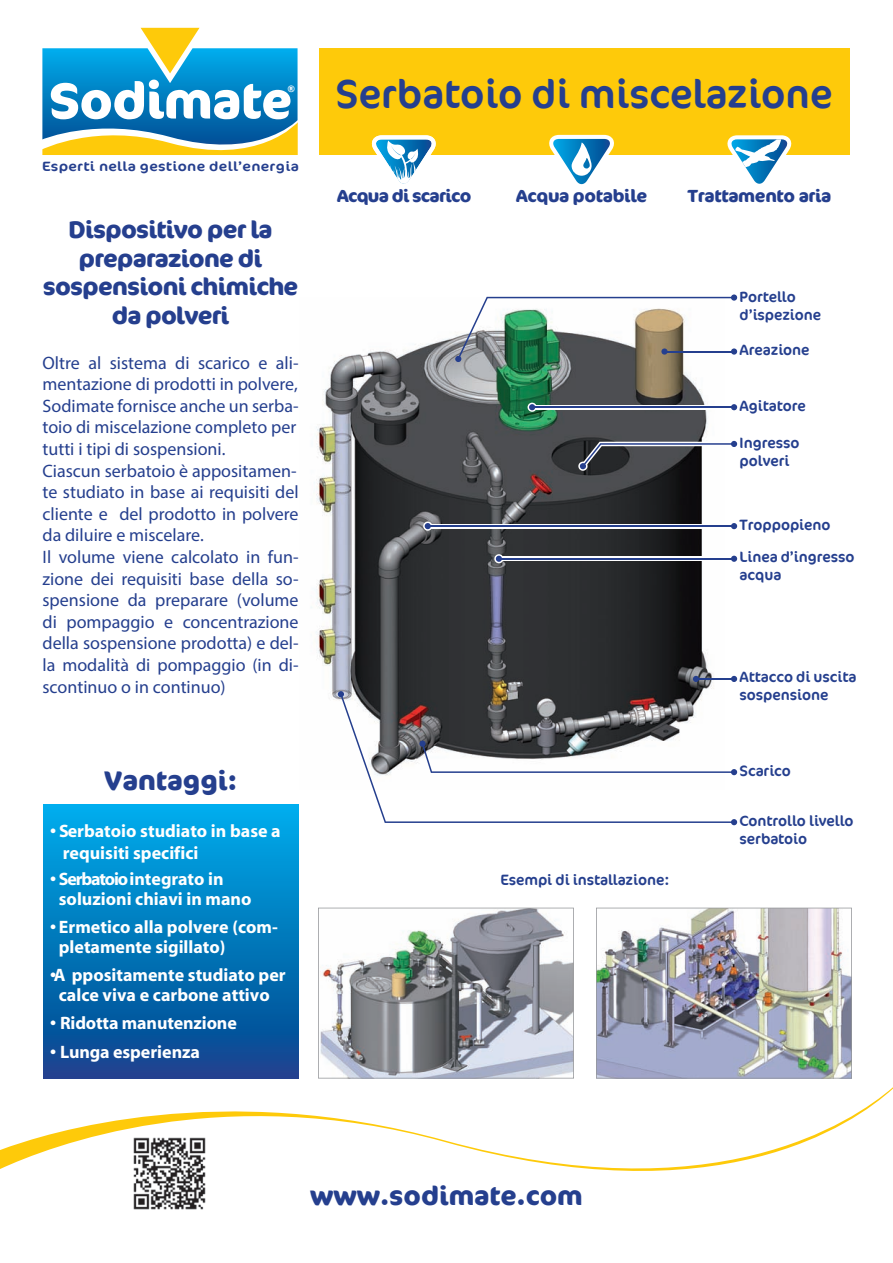
<style>
.page{position:relative;width:893px;height:1263px;background:#fff}
.page>*{position:absolute;margin:0;border:0;box-sizing:border-box;transform-origin:0 0}
.t1{font:700 50.55px "Cocon";letter-spacing:-.015em;color:#fff}
.t2{font:40.5px "Cocon";color:#253f8e}
.t3{font:700 27px "Cocon";color:#253f8e}
.t4{font:700 26.4px "Cocon";color:#253f8e}
.t5{font:700 24px/28.8px "Cocon";letter-spacing:-.03em;color:#253f8e;text-align:center}
.t6{font:18px/21.6px "Myriad Pro";color:#253f8e}
.t7{font:700 18px/19.5px "Myriad";color:#fff}
.t8{font:700 17.55px "Cocon";letter-spacing:-.02em;color:#253f8e}
.t9{font:700 17.55px "Cocon";letter-spacing:-.04em;color:#253f8e}
.t10{font:15px/18px "Cocon";letter-spacing:-.005em;color:#253f8e}
.t11{font:13.5px "Cocon";letter-spacing:.02em;color:#253f8e;scale:1.13 1}
.t12{font:9.75px "Cocon";color:#fff}
</style>
<div class="page">
<svg style="left:318px;top:908px;width:256px;height:170px"></svg>
<img style="left:596px;top:908px;width:256px;height:170px">
<svg style="left:43px;top:804px;width:255px;height:274px;background:#0377bb"></svg>
<img style="left:311px;top:337px;width:403px;height:364px">
<hr style="left:428px;top:524px;width:306px;height:4px;background:#fff">
<svg style="left:503px;top:556px;width:226px;height:5px"></svg>
<svg style="left:340px;top:694px;width:394px;height:129px"></svg>
<svg style="left:338px;top:691px;width:6px;height:6px"></svg>
<svg style="left:731px;top:819px;width:6px;height:6px"></svg>
<svg style="left:419px;top:740px;width:318px;height:35px"></svg>
<hr style="left:532px;top:405px;width:202px;height:4px;background:#fff">
<hr style="left:428px;top:525px;width:306px;height:2px;background:#253f8e">
<svg style="left:423px;top:521px;width:9px;height:10px"></svg>
<svg style="left:731px;top:523px;width:7px;height:7px"></svg>
<hr style="left:499px;top:558px;width:235px;height:1px;background:#253f8e">
<svg style="left:494px;top:554px;width:9px;height:9px"></svg>
<svg style="left:729px;top:555px;width:9px;height:7px"></svg>
<hr style="left:532px;top:406px;width:202px;height:2px;background:#253f8e">
<svg style="left:528px;top:403px;width:9px;height:9px"></svg>
<svg style="left:731px;top:404px;width:7px;height:7px"></svg>
<svg style="left:578px;top:439px;width:160px;height:32px"></svg>
<svg style="left:455px;top:294px;width:282px;height:68px"></svg>
<hr style="left:696px;top:678px;width:38px;height:2px;background:#253f8e">
<svg style="left:693px;top:676px;width:6px;height:6px"></svg>
<svg style="left:731px;top:676px;width:6px;height:6px"></svg>
<svg style="left:0;top:1087px;width:893px;height:123px"></svg>
<svg style="left:42px;top:28px;width:256px;height:127px"></svg>
<div style="left:319px;top:48px;width:531px;height:107px;background:#feca0a"></div>
<svg style="left:549px;top:135px;width:65px;height:50px"></svg>
<svg style="left:371px;top:135px;width:65px;height:49px"></svg>
<svg style="left:727px;top:135px;width:65px;height:49px"></svg>
<h1 class="t1" style="left:49px;top:70px;width:245px">Sodimate</h1>
<p class="t12" style="left:287px;top:83px;width:9px">®</p>
<p class="t11" style="left:42px;top:159px;width:229px">Esperti nella gestione dell’energia</p>
<h3 class="t5" style="left:43px;top:215px;width:257px">Dispositivo per la preparazione di sospensioni chimiche da polveri</h3>
<p class="t6" style="left:43px;top:351px;width:258px">Oltre al sistema di scarico e ali&shy;mentazione di prodotti in polvere,<br>Sodimate fornisce anche un serba&shy;toio di miscelazione completo per tutti i tipi di sospensioni.<br>Ciascun serbatoio è appositamen&shy;te studiato in base ai requisiti del cliente e del prodotto in polvere da diluire e miscelare.<br>Il volume viene calcolato in fun&shy;zione dei requisiti base della so&shy;spensione da preparare (volume di pompaggio e concentrazione della sospensione prodotta) e del&shy;la modalità di pompaggio (in di&shy;scontinuo o in continuo)</p>
<h3 class="t3" style="left:104px;top:765px;width:134px">Vantaggi:</h3>
<p class="t7" style="left:63px;top:821px;width:220px;line-height:21.6px;text-indent:-12px">• Serbatoio studiato in base a requisiti specifici</p>
<p class="t7" style="left:59px;top:870px;width:194px;text-indent:-8px">• Serbatoio integrato in soluzioni chiavi in mano</p>
<p class="t7" style="left:59px;top:918px;width:221px;text-indent:-8px">• Ermetico alla polvere (com&shy;pletamente sigillato)</p>
<p class="t7" style="left:50px;top:966px;width:237px;text-align:center">•A ppositamente studiato per calce viva e carbone attivo</p>
<p class="t7" style="left:50px;top:1014px;width:188px">• Ridotta manutenzione</p>
<p class="t7" style="left:50px;top:1042px;width:151px">• Lunga esperienza</p>
<h2 class="t2" style="left:336px;top:70px;width:499px">Serbatoio di miscelazione</h2>
<p class="t9" style="left:337px;top:186px;width:136px">Acqua di scarico</p>
<p class="t8" style="left:516px;top:186px;width:133px">Acqua potabile</p>
<p class="t8" style="left:687px;top:186px;width:146px">Trattamento aria</p>
<p class="t10" style="left:740px;top:288px;width:83px">Portello d’ispezione</p>
<p class="t10" style="left:740px;top:341px;width:71px">Areazione</p>
<p class="t10" style="left:740px;top:397px;width:68px">Agitatore</p>
<p class="t10" style="left:740px;top:434px;width:61px">Ingresso polveri</p>
<p class="t10" style="left:740px;top:508px;width:116px;line-height:32.5px">Troppopieno<br>Linea d’ingresso</p>
<p class="t10" style="left:740px;top:566px;width:43px">acqua</p>
<p class="t10" style="left:740px;top:669px;width:118px">Attacco di uscita sospensione</p>
<p class="t10" style="left:740px;top:762px;width:53px">Scarico</p>
<p class="t10" style="left:500px;top:871px;width:170px">Esempi di installazione:</p>
<p class="t10" style="left:740px;top:812px;width:115px">Controllo livello serbatoio</p>
<h3 class="t4" style="left:310px;top:1180px;width:274px">www.sodimate.com</h3>
</div>
